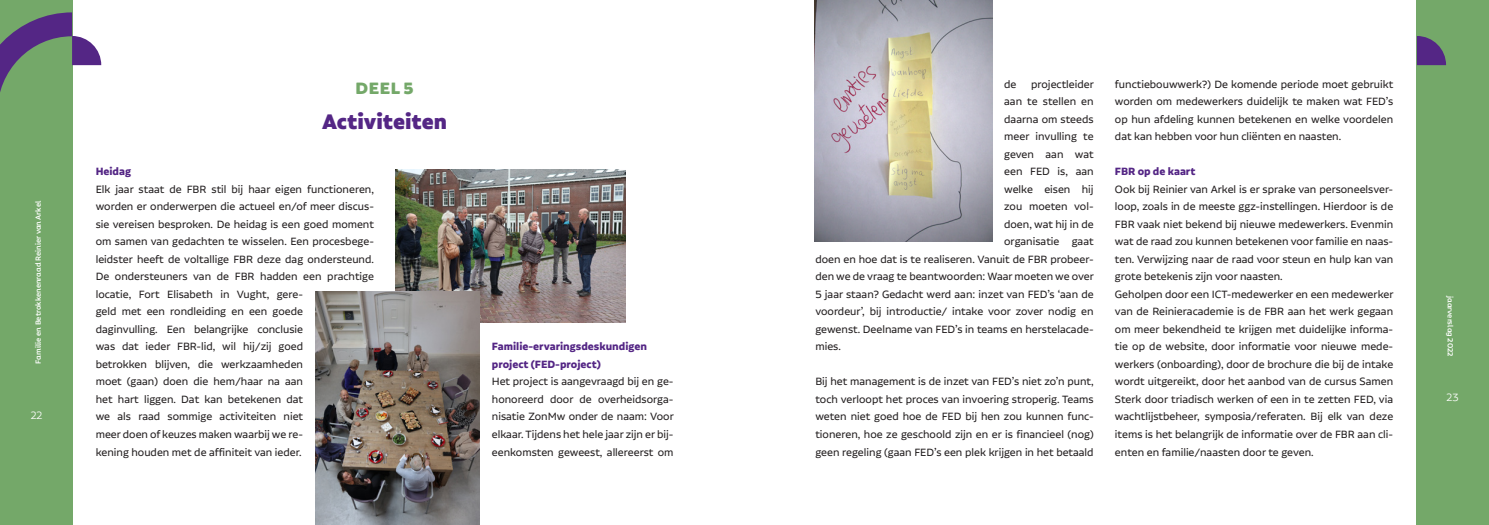
<style>
.page{position:relative;width:1489px;height:525px;background:#fff}
.page>*{position:absolute;margin:0;border:0;box-sizing:border-box;transform-origin:0 0}
.t1{font:900 25px "Alvar Essential";color:#542685}
.t2{font:900 17.5px "Brocha";color:#74a869}
.t3{font:12.5px/17.5px "Alvar Essential";color:#231f20;text-align:justify}
.t4{font:700 12.5px "Alvar Essential";color:#542685}
.t5{font:300 12.5px "Alvar Essential";color:#fff}
.t6{font:300 12.5px "Alvar Pro";color:#fff}
.t7{font:500 8.75px "Alvar Essential Alt";color:#fff}
</style>
<div class="page">
<img style="left:395px;top:169px;width:230px;height:154px">
<div style="left:0;top:0;width:72px;height:524px;background:#74a869"></div>
<svg style="left:0;top:12px;width:101px;height:100px"></svg>
<div style="left:1416px;top:0;width:72px;height:524px;background:#74a869"></div>
<svg style="left:1416px;top:36px;width:29px;height:29px"></svg>
<img style="left:315px;top:291px;width:165px;height:233px">
<img style="left:814px;top:0;width:178px;height:241px">
<p class="t7" style="left:33px;top:363px;width:164px;rotate:-90deg">Familie en Betrokkenenraad Reinier van Arkel</p>
<p class="t5" style="left:31px;top:408px;width:13px">22</p>
<p class="t2" style="left:355px;top:78px;width:60px">DEEL 5</p>
<p class="t1" style="left:322px;top:107px;width:126px">Activiteiten</p>
<p class="t4" style="left:96px;top:164px;width:37px">Heidag</p>
<p class="t3" style="left:96px;top:180px;width:280px;text-align:left">Elk jaar staat de FBR stil bij haar eigen functioneren, worden er onderwerpen die actueel en/of meer discus&shy;sie vereisen besproken. De heidag is een goed moment om samen van gedachten te wisselen. Een procesbege&shy;leidster heeft de voltallige FBR deze dag ondersteund.<br>De ondersteuners van de FBR hadden een prachtige locatie, Fort Elisabeth in Vught, gere-<br>geld met een rondleiding en een goede<br>daginvulling. Een belangrijke conclusie<br>was dat ieder FBR-lid, wil hij/zij goed<br>betrokken blijven, die werkzaamheden<br>moet (gaan) doen die hem/haar na aan<br>het hart liggen. Dat kan betekenen dat<br>we als raad sommige activiteiten niet<br>meer doen of keuzes maken waarbij we re-<br>kening houden met de affiniteit van ieder.</p>
<p class="t4" style="left:492px;top:339px;width:157px">Familie-ervaringsdeskundigen</p>
<p class="t4" style="left:492px;top:357px;width:110px">project (FED-project)</p>
<p class="t3" style="left:492px;top:372px;width:183px">Het project is aangevraagd bij en ge&shy;honoreerd door de overheidsorga&shy;nisatie ZonMw onder de naam: Voor elkaar. Tijdens het hele jaar zijn er bij&shy;eenkomsten geweest, allereerst om</p>
<p class="t3" style="left:1004px;top:75px;width:91px">de projectleider</p>
<p class="t3" style="left:1004px;top:92px;width:91px">aan te stellen en</p>
<p class="t3" style="left:1004px;top:110px;width:91px">daarna om steeds</p>
<p class="t3" style="left:1004px;top:127px;width:91px">meer invulling te</p>
<p class="t3" style="left:1004px;top:145px;width:91px">geven aan wat</p>
<p class="t3" style="left:1004px;top:162px;width:91px">een FED is, aan</p>
<p class="t3" style="left:1004px;top:180px;width:91px">welke eisen hij</p>
<p class="t3" style="left:1004px;top:197px;width:91px">zou moeten vol-</p>
<p class="t3" style="left:1004px;top:215px;width:91px">doen, wat hij in de</p>
<p class="t3" style="left:1004px;top:232px;width:91px">organisatie gaat</p>
<p class="t3" style="left:815px;top:250px;width:280px">doen en hoe dat is te realiseren. Vanuit de FBR probeer-</p>
<p class="t3" style="left:815px;top:267px;width:280px">den we de vraag te beantwoorden: Waar moeten we over</p>
<p class="t3" style="left:815px;top:285px;width:280px">5 jaar staan? Gedacht werd aan: inzet van FED’s ‘aan de</p>
<p class="t3" style="left:815px;top:302px;width:280px">voordeur’, bij introductie/ intake voor zover nodig en</p>
<p class="t3" style="left:815px;top:320px;width:280px">gewenst. Deelname van FED’s in teams en herstelacade-</p>
<p class="t3" style="left:815px;top:337px;width:27px">mies.</p>
<p class="t3" style="left:815px;top:372px;width:280px">Bij het management is de inzet van FED’s niet zo’n punt, toch verloopt het proces van invoering stroperig. Teams weten niet goed hoe de FED bij hen zou kunnen func&shy;tioneren, hoe ze geschoold zijn en er is financieel (nog) geen regeling (gaan FED’s een plek krijgen in het betaald</p>
<p class="t3" style="left:1114px;top:75px;width:280px">functiebouwwerk?) De komende periode moet gebruikt worden om medewerkers duidelijk te maken wat FED’s op hun afdeling kunnen betekenen en welke voordelen dat kan hebben voor hun cliënten en naasten.</p>
<p class="t4" style="left:1114px;top:164px;width:82px">FBR op de kaart</p>
<p class="t3" style="left:1114px;top:180px;width:280px">Ook bij Reinier van Arkel is er sprake van personeelsver&shy;loop, zoals in de meeste ggz-instellingen. Hierdoor is de FBR vaak niet bekend bij nieuwe medewerkers. Evenmin wat de raad zou kunnen betekenen voor familie en naas&shy;ten. Verwijzing naar de raad voor steun en hulp kan van grote betekenis zijn voor naasten.</p>
<p class="t3" style="left:1114px;top:285px;width:280px">Geholpen door een ICT-medewerker en een medewerker van de Reinieracademie is de FBR aan het werk gegaan om meer bekendheid te krijgen met duidelijke informa&shy;tie op de website, door informatie voor nieuwe mede&shy;werkers (onboarding), door de brochure die bij de intake wordt uitgereikt, door het aanbod van de cursus Samen Sterk door triadisch werken of een in te zetten FED, via wachtlijstbeheer, symposia/referaten. Bij elk van deze items is het belangrijk de informatie over de FBR aan cli&shy;ënten en familie/naasten door te geven.</p>
<p class="t7" style="left:1454px;top:296px;width:62px;rotate:90deg">jaarverslag 2022</p>
<p class="t6" style="left:1446px;top:391px;width:14px">23</p>
</div>
